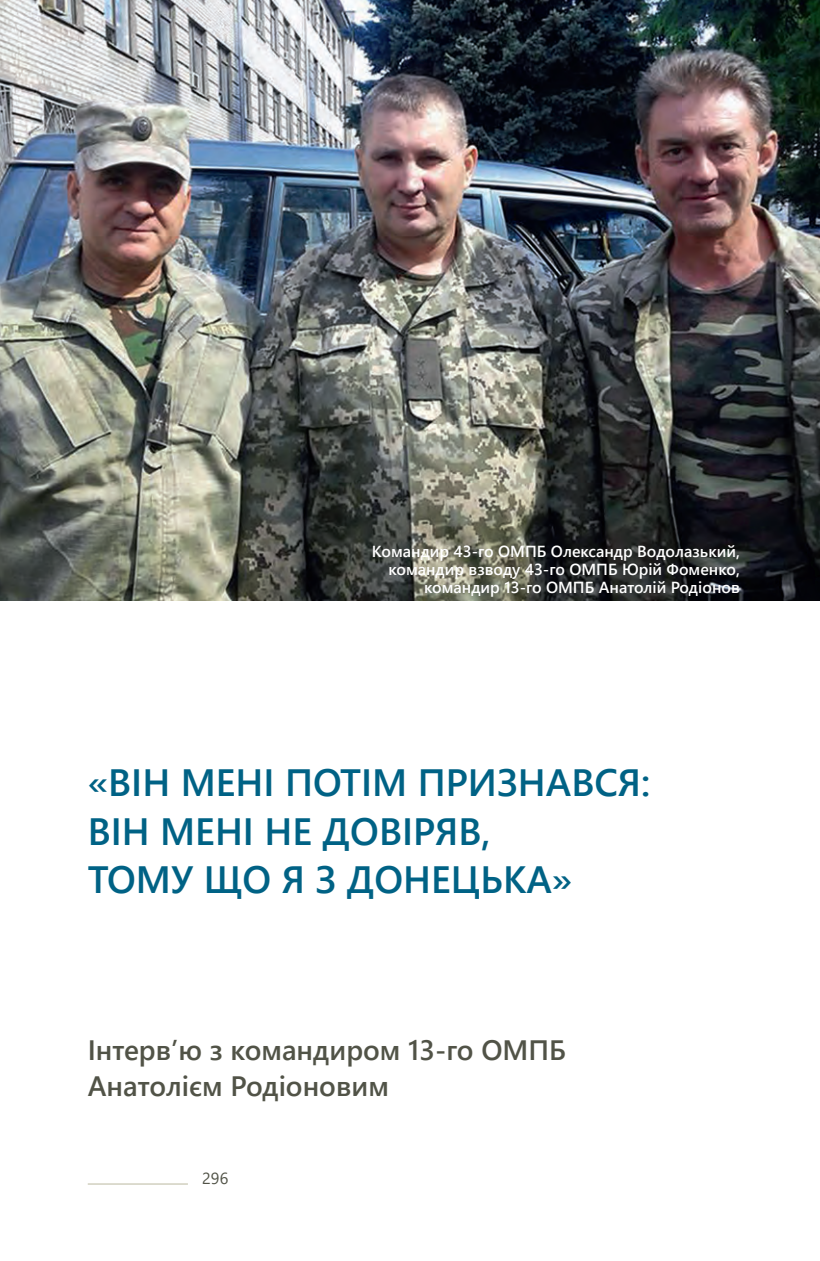
<style>
.page{position:relative;width:820px;height:1261px;background:#fff}
.page>*{position:absolute;margin:0;border:0;box-sizing:border-box;transform-origin:0 0}
.HEAD_2{font:600 38px/48px "Segoe UI";color:#006285}
.заголовок_3{font:600 28px "Segoe UI";color:#515347}
.Підпис_фото{font:600 16px "Segoe UI";color:#fff}
.t1{font:16px "Segoe UI";color:#515347}
</style>
<div class="page">
<hr style="left:88px;top:1183px;width:100px;height:1px;background:#bab9a0">
<img style="left:0;top:0;width:820px;height:600px">
<p class="Підпис_фото" style="left:372px;top:536px;width:369px">Командир 43-го ОМПБ Олександр Водолазький,</p>
<p class="Підпис_фото" style="left:388px;top:554px;width:353px">командир взводу 43-го ОМПБ Юрій Фоменко,</p>
<p class="Підпис_фото" style="left:424px;top:572px;width:317px">командир 13-го ОМПБ Анатолій Родіонов</p>
<p class="HEAD_2" style="left:88px;top:755px;width:564px">«ВІН МЕНІ ПОТІМ ПРИЗНАВСЯ:<br>ВІН МЕНІ НЕ ДОВІРЯВ,</p>
<p class="HEAD_2" style="left:88px;top:851px;width:486px">ТОМУ ЩО Я З ДОНЕЦЬКА»</p>
<p class="заголовок_3" style="left:88px;top:1023px;width:480px">Інтерв’ю з командиром 13-го ОМПБ</p>
<p class="заголовок_3" style="left:88px;top:1059px;width:303px">Анатолієм Родіоновим</p>
<p class="t1" style="left:202px;top:1163px;width:28px">296</p>
</div>
